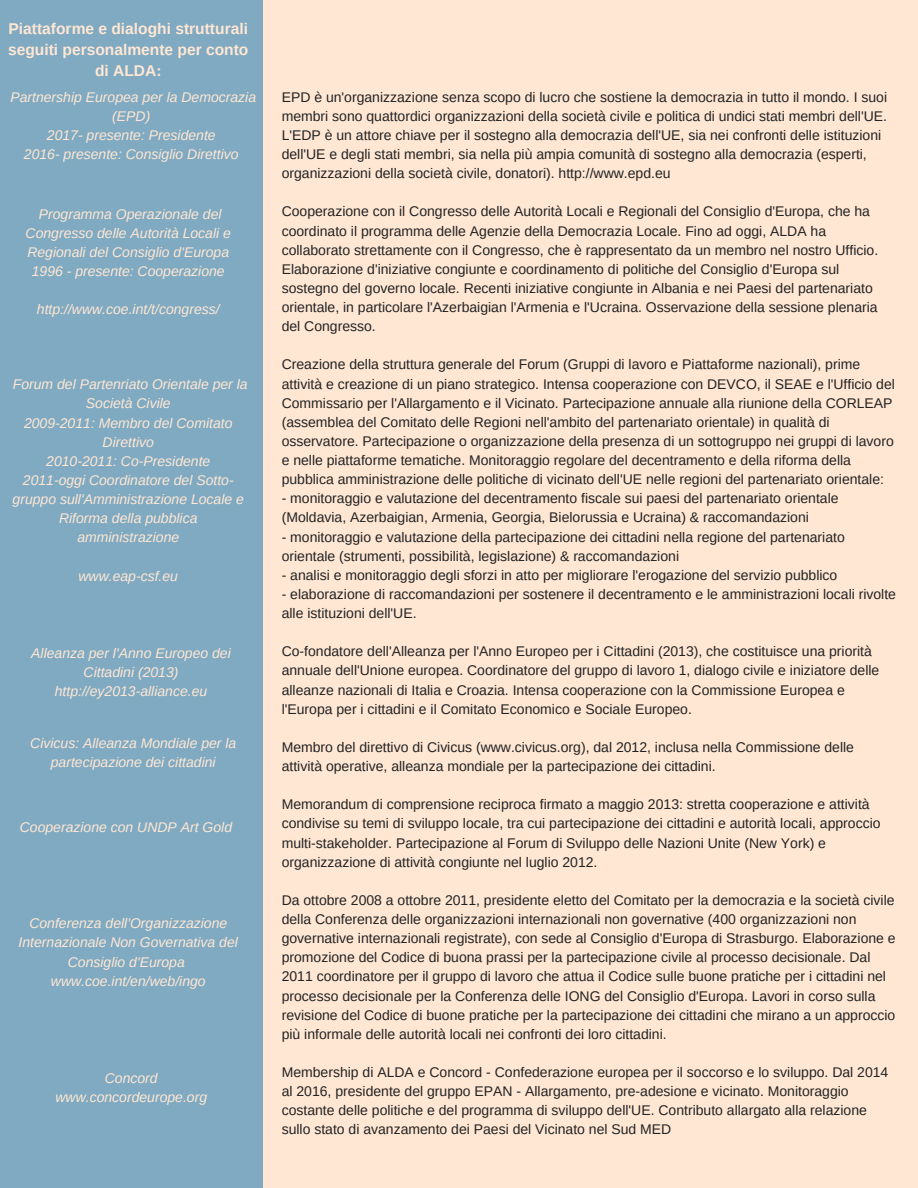
<style>
.page{position:relative;width:918px;height:1188px;background:#ffe7d4}
.page>*{position:absolute;margin:0;border:0;box-sizing:border-box;transform-origin:0 0}
.t1{font:700 15.6px/21.3px "Arimo";color:#ffe7d4;text-align:center}
.t2{font:13.95px/19.2px "Arimo";color:#222}
.t3{font:italic 13.95px/19.2px "Arimo";color:#ffe7d4;text-align:center}
</style>
<div class="page">
<div style="left:0;top:0;width:262px;height:1188px;background:#80aac1"></div>
<p class="t1" style="left:8px;top:17px;width:242px">Piattaforme e dialoghi strutturali seguiti personalmente per conto di ALDA:</p>
<p class="t3" style="left:10px;top:87px;width:247px">Partnership Europea per la Democrazia (EPD)<br>2017- presente: Presidente<br>2016- presente: Consiglio Direttivo</p>
<p class="t3" style="left:26px;top:204px;width:207px">Programma Operazionale del<br>Congresso delle Autorità Locali e<br>Regionali del Consiglio d'Europa<br>1996 - presente: Cooperazione</p>
<p class="t3" style="left:37px;top:300px;width:184px">http://www.coe.int/t/congress/</p>
<p class="t3" style="left:13px;top:375px;width:237px">Forum del Partenriato Orientale per la<br>Società Civile<br>2009-2011: Membro del Comitato<br>Direttivo<br>2010-2011: Co-Presidente<br>2011-oggi Coordinatore del Sotto&shy;gruppo sull'Amministrazione Locale e<br>Riforma della pubblica amministrazione</p>
<p class="t3" style="left:79px;top:566px;width:101px">www.eap-csf.eu</p>
<p class="t3" style="left:31px;top:643px;width:201px">Alleanza per l'Anno Europeo dei<br>Cittadini (2013) http://ey2013-alliance.eu</p>
<p class="t3" style="left:30px;top:734px;width:208px">Civicus: Alleanza Mondiale per la partecipazione dei cittadini</p>
<p class="t3" style="left:20px;top:818px;width:214px">Cooperazione con UNDP Art Gold</p>
<p class="t3" style="left:19px;top:914px;width:221px">Conferenza dell'Organizzazione<br>Internazionale Non Governativa del<br>Consiglio d'Europa www.coe.int/en/web/ingo</p>
<p class="t3" style="left:55px;top:1068px;width:153px">Concord www.concordeurope.org</p>
<p class="t2" style="left:282px;top:87px;width:607px">EPD è un'organizzazione senza scopo di lucro che sostiene la democrazia in tutto il mondo. I suoi membri sono quattordici organizzazioni della società civile e politica di undici stati membri dell'UE.<br>L'EDP è un attore chiave per il sostegno alla democrazia dell'UE, sia nei confronti delle istituzioni dell'UE e degli stati membri, sia nella più ampia comunità di sostegno alla democrazia (esperti, organizzazioni della società civile, donatori). http://www.epd.eu</p>
<p class="t2" style="left:282px;top:202px;width:598px">Cooperazione con il Congresso delle Autorità Locali e Regionali del Consiglio d'Europa, che ha coordinato il programma delle Agenzie della Democrazia Locale. Fino ad oggi, ALDA ha collaborato strettamente con il Congresso, che è rappresentato da un membro nel nostro Ufficio.<br>Elaborazione d'iniziative congiunte e coordinamento di politiche del Consiglio d'Europa sul sostegno del governo locale. Recenti iniziative congiunte in Albania e nei Paesi del partenariato orientale, in particolare l'Azerbaigian l'Armenia e l'Ucraina. Osservazione della sessione plenaria del Congresso.</p>
<p class="t2" style="left:282px;top:355px;width:615px">Creazione della struttura generale del Forum (Gruppi di lavoro e Piattaforme nazionali), prime attività e creazione di un piano strategico. Intensa cooperazione con DEVCO, il SEAE e l'Ufficio del Commissario per l'Allargamento e il Vicinato. Partecipazione annuale alla riunione della CORLEAP (assemblea del Comitato delle Regioni nell'ambito del partenariato orientale) in qualità di osservatore. Partecipazione o organizzazione della presenza di un sottogruppo nei gruppi di lavoro e nelle piattaforme tematiche. Monitoraggio regolare del decentramento e della riforma della pubblica amministrazione delle politiche di vicinato dell'UE nelle regioni del partenariato orientale:</p>
<p class="t2" style="left:282px;top:489px;width:558px">- monitoraggio e valutazione del decentramento fiscale sui paesi del partenariato orientale (Moldavia, Azerbaigian, Armenia, Georgia, Bielorussia e Ucraina) &amp; raccomandazioni</p>
<p class="t2" style="left:282px;top:527px;width:565px">- monitoraggio e valutazione della partecipazione dei cittadini nella regione del partenariato orientale (strumenti, possibilità, legislazione) &amp; raccomandazioni</p>
<p class="t2" style="left:282px;top:565px;width:557px">- analisi e monitoraggio degli sforzi in atto per migliorare l'erogazione del servizio pubblico</p>
<p class="t2" style="left:282px;top:585px;width:616px">- elaborazione di raccomandazioni per sostenere il decentramento e le amministrazioni locali rivolte alle istituzioni dell'UE.</p>
<p class="t2" style="left:282px;top:642px;width:599px">Co-fondatore dell'Alleanza per l'Anno Europeo per i Cittadini (2013), che costituisce una priorità annuale dell'Unione europea. Coordinatore del gruppo di lavoro 1, dialogo civile e iniziatore delle alleanze nazionali di Italia e Croazia. Intensa cooperazione con la Commissione Europea e l'Europa per i cittadini e il Comitato Economico e Sociale Europeo.</p>
<p class="t2" style="left:282px;top:738px;width:574px">Membro del direttivo di Civicus (www.civicus.org), dal 2012, inclusa nella Commissione delle attività operative, alleanza mondiale per la partecipazione dei cittadini.</p>
<p class="t2" style="left:282px;top:795px;width:600px">Memorandum di comprensione reciproca firmato a maggio 2013: stretta cooperazione e attività condivise su temi di sviluppo locale, tra cui partecipazione dei cittadini e autorità locali, approccio multi-stakeholder. Partecipazione al Forum di Sviluppo delle Nazioni Unite (New York) e organizzazione di attività congiunte nel luglio 2012.</p>
<p class="t2" style="left:282px;top:891px;width:616px">Da ottobre 2008 a ottobre 2011, presidente eletto del Comitato per la democrazia e la società civile della Conferenza delle organizzazioni internazionali non governative (400 organizzazioni non governative internazionali registrate), con sede al Consiglio d'Europa di Strasburgo. Elaborazione e promozione del Codice di buona prassi per la partecipazione civile al processo decisionale. Dal 2011 coordinatore per il gruppo di lavoro che attua il Codice sulle buone pratiche per i cittadini nel processo decisionale per la Conferenza delle IONG del Consiglio d'Europa. Lavori in corso sulla revisione del Codice di buone pratiche per la partecipazione dei cittadini che mirano a un approccio più informale delle autorità locali nei confronti dei loro cittadini.</p>
<p class="t2" style="left:282px;top:1063px;width:608px">Membership di ALDA e Concord - Confederazione europea per il soccorso e lo sviluppo. Dal 2014 al 2016, presidente del gruppo EPAN - Allargamento, pre-adesione e vicinato. Monitoraggio costante delle politiche e del programma di sviluppo dell'UE. Contributo allargato alla relazione sullo stato di avanzamento dei Paesi del Vicinato nel Sud MED</p>
</div>
